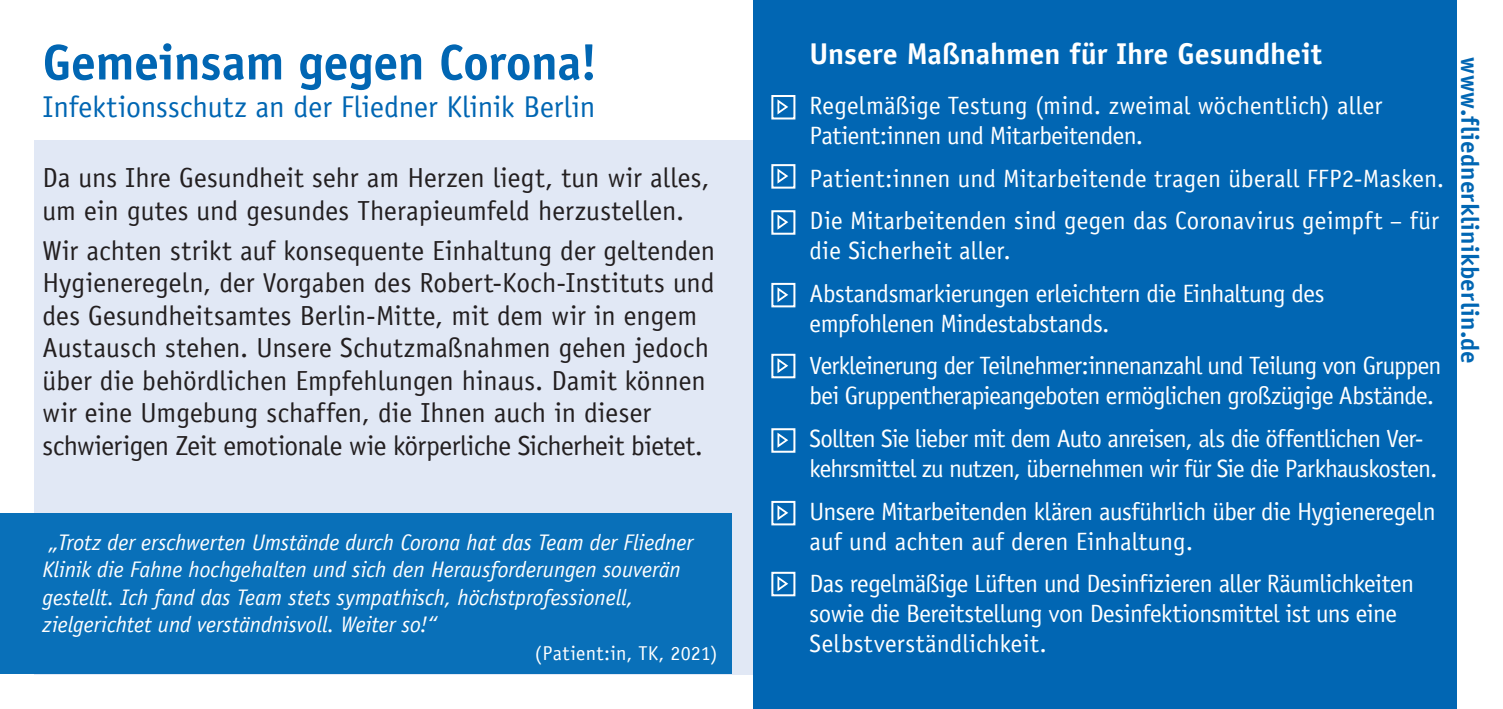
<style>
.page{position:relative;width:1503px;height:709px;background:#fff}
.page>*{position:absolute;margin:0;border:0;box-sizing:border-box;transform-origin:0 0}
.t1{font:700 50px "Officina Sans";letter-spacing:-.005em;color:#0166b3}
.t2{font:30px "Officina Sans";letter-spacing:-.005em;color:#0166b3}
.t3{font:700 30px "Officina Sans";color:#fff}
.t4{font:27.5px/32.5px "Officina Sans";color:#231f20}
.t5{font:27.5px "Officina Sans";letter-spacing:-.025em;color:#231f20}
.t6{font:25px/30px "Officina Sans";letter-spacing:-.02em;color:#fff}
.t7{font:25px/30px "Officina Sans";letter-spacing:.005em;color:#fff}
.t8{font:700 25px "Officina Sans";letter-spacing:.01em;color:#0166b3}
.t9{font:italic 22.5px "Officina Sans";color:#fff}
.t10{font:20px "Officina Sans";letter-spacing:.015em;color:#fff}
</style>
<div class="page">
<div style="left:34px;top:140px;width:719px;height:534px;background:#e1e8f5"></div>
<div style="left:753px;top:0;width:703px;height:709px;background:#0166b3"></div>
<div style="left:0;top:513px;width:731px;height:160px;background:#0970b9"></div>
<div style="left:771px;top:95px;width:24px;height:24px;border:2px solid #fff"></div>
<svg style="left:777px;top:99px;width:11px;height:16px"></svg>
<div style="left:771px;top:164px;width:24px;height:25px;border:2px solid #fff"></div>
<svg style="left:777px;top:168px;width:11px;height:16px"></svg>
<div style="left:771px;top:210px;width:24px;height:25px;border:2px solid #fff"></div>
<svg style="left:777px;top:214px;width:12px;height:16px"></svg>
<div style="left:771px;top:283px;width:24px;height:24px;border:2px solid #fff"></div>
<svg style="left:776px;top:285px;width:13px;height:18px"></svg>
<div style="left:771px;top:354px;width:24px;height:24px;border:2px solid #fff"></div>
<svg style="left:776px;top:356px;width:13px;height:18px"></svg>
<div style="left:771px;top:428px;width:24px;height:25px;border:2px solid #fff"></div>
<svg style="left:777px;top:432px;width:12px;height:16px"></svg>
<div style="left:771px;top:501px;width:24px;height:24px;border:2px solid #fff"></div>
<svg style="left:776px;top:503px;width:13px;height:18px"></svg>
<div style="left:771px;top:572px;width:24px;height:24px;border:2px solid #fff"></div>
<svg style="left:776px;top:574px;width:13px;height:18px"></svg>
<p class="t1" style="left:43px;top:31px;width:556px">Gemeinsam gegen Corona!</p>
<p class="t2" style="left:43px;top:88px;width:554px">Infektionsschutz an der Fliedner Klinik Berlin</p>
<p class="t4" style="left:43px;top:161px;width:668px">Da uns Ihre Gesundheit sehr am Herzen liegt, tun wir alles, um ein gutes und gesundes Therapieumfeld herzustellen.</p>
<p class="t4" style="left:43px;top:234px;width:674px">Wir achten strikt auf konsequente Einhaltung der geltenden Hygieneregeln, der Vorgaben des Robert-Koch-Instituts und des Gesundheitsamtes Berlin-Mitte, mit dem wir in engem Austausch stehen. Unsere Schutzmaßnahmen gehen jedoch über die behördlichen Empfehlungen hinaus. Damit können</p>
<p class="t4" style="left:43px;top:396px;width:610px">wir eine Umgebung schaffen, die Ihnen auch in dieser</p>
<p class="t5" style="left:43px;top:428px;width:662px">schwierigen Zeit emotionale wie körperliche Sicherheit bietet.</p>
<p class="t9" style="left:49px;top:529px;width:645px">„Trotz der erschwerten Umstände durch Corona hat das Team der Fliedner</p>
<p class="t9" style="left:43px;top:556px;width:639px">Klinik die Fahne hochgehalten und sich den Herausforderungen souverän</p>
<p class="t9" style="left:43px;top:584px;width:592px">gestellt. Ich fand das Team stets sympathisch, höchstprofessionell,</p>
<p class="t9" style="left:43px;top:611px;width:396px">zielgerichtet und verständnisvoll. Weiter so!“</p>
<p class="t10" style="left:535px;top:640px;width:184px">(Patient:in, TK, 2021)</p>
<p class="t3" style="left:809px;top:35px;width:514px">Unsere Maßnahmen für Ihre Gesundheit</p>
<p class="t7" style="left:809px;top:91px;width:574px">Regelmäßige Testung (mind. zweimal wöchentlich) aller</p>
<p class="t6" style="left:809px;top:121px;width:335px">Patient:innen und Mitarbeitenden.</p>
<p class="t7" style="left:809px;top:163px;width:636px">Patient:innen und Mitarbeitende tragen überall FFP2-Masken.</p>
<p class="t7" style="left:809px;top:206px;width:631px">Die Mitarbeitenden sind gegen das Coronavirus geimpft – für die Sicherheit aller.</p>
<p class="t6" style="left:809px;top:278px;width:516px">Abstandsmarkierungen erleichtern die Einhaltung des</p>
<p class="t6" style="left:809px;top:308px;width:301px">empfohlenen Mindestabstands.</p>
<p class="t6" style="left:809px;top:351px;width:633px">Verkleinerung der Teilnehmer:innenanzahl und Teilung von Gruppen bei Gruppentherapieangeboten ermöglichen großzügige Abstände.</p>
<p class="t6" style="left:809px;top:423px;width:629px">Sollten Sie lieber mit dem Auto anreisen, als die öffentlichen Ver&shy;kehrsmittel zu nutzen, übernehmen wir für Sie die Parkhauskosten.</p>
<p class="t6" style="left:809px;top:496px;width:628px">Unsere Mitarbeitenden klären ausführlich über die Hygieneregeln auf und achten auf deren Einhaltung.</p>
<p class="t6" style="left:809px;top:568px;width:606px">Das regelmäßige Lüften und Desinfizieren aller Räumlichkeiten sowie die Bereitstellung von Desinfektionsmittel ist uns eine<br>Selbstverständlichkeit.</p>
<p class="t8" style="left:1485px;top:57px;width:308px;rotate:90deg">www.fliednerklinikberlin.de</p>
</div>
